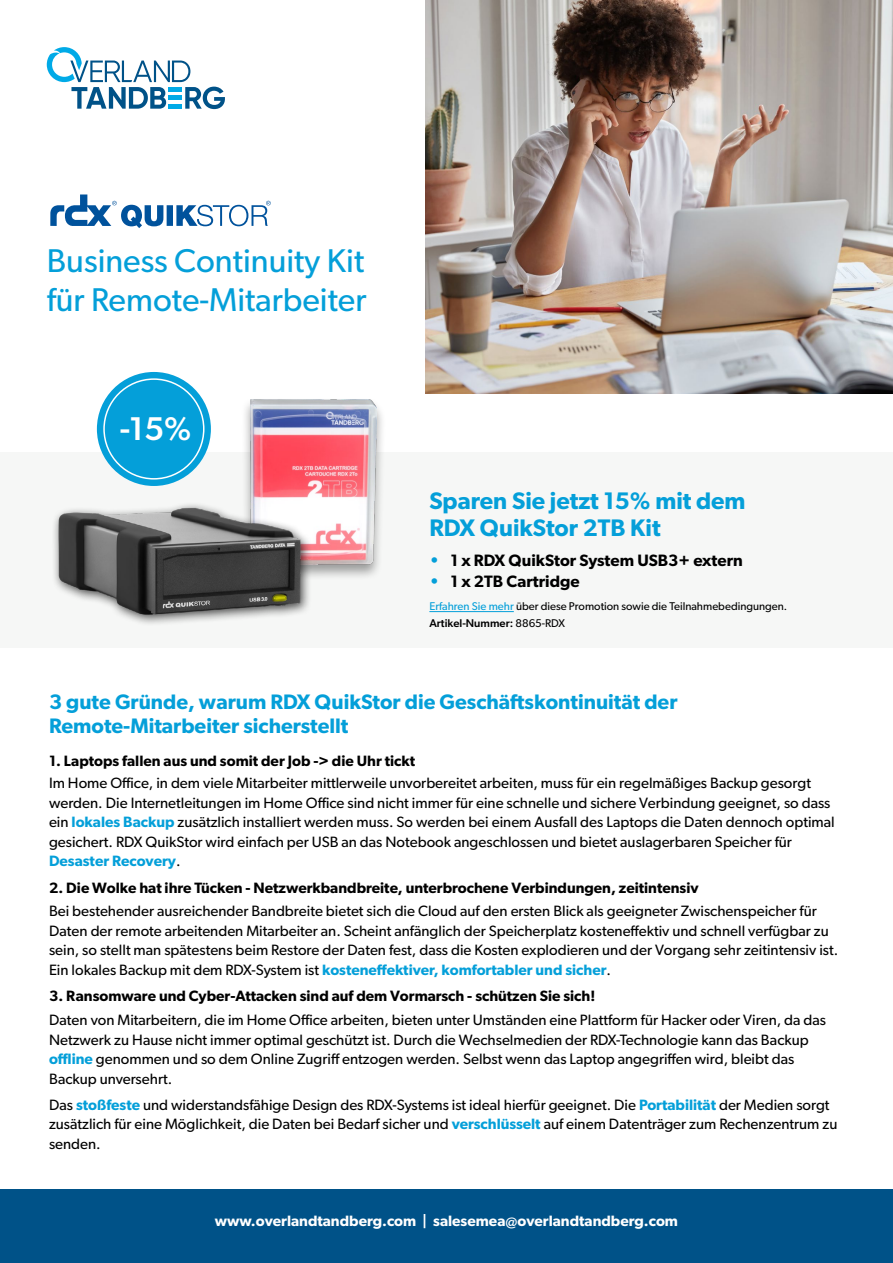
<style>
.page{position:relative;width:893px;height:1263px;background:#fff}
.page>*{position:absolute;margin:0;border:0;box-sizing:border-box;transform-origin:0 0}
.t1{font:33px/39.6px "Gibson";color:#049fd9}
.t2{font:500 33px "Gibson";color:#fff}
.t3{font:600 24px/27px "Gibson";color:#049fd9}
.t4{font:600 21px/24px "Gibson";color:#049fd9}
.t5{font:600 16.5px "Gibson";color:#000}
.t6{font:15px/19.5px "Gibson";color:#000}
.t7{font:600 15px "Gibson";color:#000}
.t8{font:600 15px "Gibson";color:#fff}
.t9{font:11.25px/16.5px "Gibson";color:#000}
.s1{color:#049fd9}
.s2{font-weight:500}
.s3{font-weight:600;color:#049fd9}
</style>
<div class="page">
<img style="left:426px;top:0;width:467px;height:393px">
<div style="left:0;top:452px;width:893px;height:196px;background:#f6f7f6"></div>
<div style="left:0;top:1189px;width:893px;height:74px;background:#005288"></div>
<svg style="left:47px;top:47px;width:178px;height:62px"></svg>
<div style="left:241px;top:397px;width:145px;height:185px;background:#000;opacity:.37"></div>
<img style="left:251px;top:400px;width:126px;height:165px">
<hr style="left:429px;top:611px;width:85px;height:1px;background:#049fd9">
<div style="left:97px;top:372px;width:114px;height:114px;background:#049fd9;border-radius:50%"></div>
<div style="left:103px;top:378px;width:101px;height:102px;border:2px solid #fff;border-radius:50%"></div>
<img style="left:54px;top:493px;width:265px;height:131px">
<svg style="left:50px;top:194px;width:221px;height:34px"></svg>
<h1 class="t1" style="left:47px;top:240px;width:321px">Business Continuity Kit für Remote-Mitarbeiter</h1>
<h1 class="t2" style="left:120px;top:408px;width:73px">-15%</h1>
<h2 class="t3" style="left:429px;top:487px;width:318px">Sparen Sie jetzt 15% mit dem<br>RDX QuikStor 2TB Kit</h2>
<p class="t5" style="left:429px;top:550px;width:315px"><span class="s1">•</span> 1 x RDX QuikStor System USB3+ extern</p>
<p class="t5" style="left:429px;top:571px;width:152px"><span class="s1">•</span> 1 x 2TB Cartridge</p>
<p class="t9" style="left:429px;top:598px;width:359px"><span class="s1">Erfahren Sie mehr</span> über diese Promotion sowie die Teilnahmebedingungen.<br><span class="s2">Artikel-Nummer:</span> 8865-RDX</p>
<h3 class="t4" style="left:49px;top:689px;width:630px">3 gute Gründe, warum RDX QuikStor die Geschäftskontinuität der<br>Remote-Mitarbeiter sicherstellt</h3>
<p class="t7" style="left:49px;top:751px;width:368px">1. Laptops fallen aus und somit der Job -&gt; die Uhr tickt</p>
<p class="t6" style="left:49px;top:773px;width:787px">Im Home Office, in dem viele Mitarbeiter mittlerweile unvorbereitet arbeiten, muss für ein regelmäßiges Backup gesorgt werden. Die Internetleitungen im Home Office sind nicht immer für eine schnelle und sichere Verbindung geeignet, so dass ein <span class="s3">lokales Backup</span> zusätzlich installiert werden muss. So werden bei einem Ausfall des Laptops die Daten dennoch optimal gesichert. RDX QuikStor wird einfach per USB an das Notebook angeschlossen und bietet auslagerbaren Speicher für <span class="s3">Desaster Recovery</span>.</p>
<p class="t7" style="left:49px;top:878px;width:651px">2. Die Wolke hat ihre Tücken - Netzwerkbandbreite, unterbrochene Verbindungen, zeitintensiv</p>
<p class="t6" style="left:49px;top:901px;width:791px">Bei bestehender ausreichender Bandbreite bietet sich die Cloud auf den ersten Blick als geeigneter Zwischenspeicher für Daten der remote arbeitenden Mitarbeiter an. Scheint anfänglich der Speicherplatz kosteneffektiv und schnell verfügbar zu sein, so stellt man spätestens beim Restore der Daten fest, dass die Kosten explodieren und der Vorgang sehr zeitintensiv ist.<br>Ein lokales Backup mit dem RDX-System ist <span class="s3">kosteneffektiver, komfortabler und sicher</span>.</p>
<p class="t7" style="left:49px;top:987px;width:548px">3. Ransomware und Cyber-Attacken sind auf dem Vormarsch - schützen Sie sich!</p>
<p class="t6" style="left:49px;top:1010px;width:779px">Daten von Mitarbeitern, die im Home Office arbeiten, bieten unter Umständen eine Plattform für Hacker oder Viren, da das Netzwerk zu Hause nicht immer optimal geschützt ist. Durch die Wechselmedien der RDX-Technologie kann das Backup <span class="s3">offline</span> genommen und so dem Online Zugriff entzogen werden. Selbst wenn das Laptop angegriffen wird, bleibt das Backup unversehrt.</p>
<p class="t6" style="left:49px;top:1095px;width:790px">Das <span class="s3">stoßfeste</span> und widerstandsfähige Design des RDX-Systems ist ideal hierfür geeignet. Die <span class="s3">Portabilität</span> der Medien sorgt zusätzlich für eine Möglichkeit, die Daten bei Bedarf sicher und <span class="s3">verschlüsselt</span> auf einem Datenträger zum Rechenzentrum zu senden.</p>
<p class="t8" style="left:215px;top:1212px;width:465px">www.overlandtandberg.com | salesemea@overlandtandberg.com</p>
</div>
